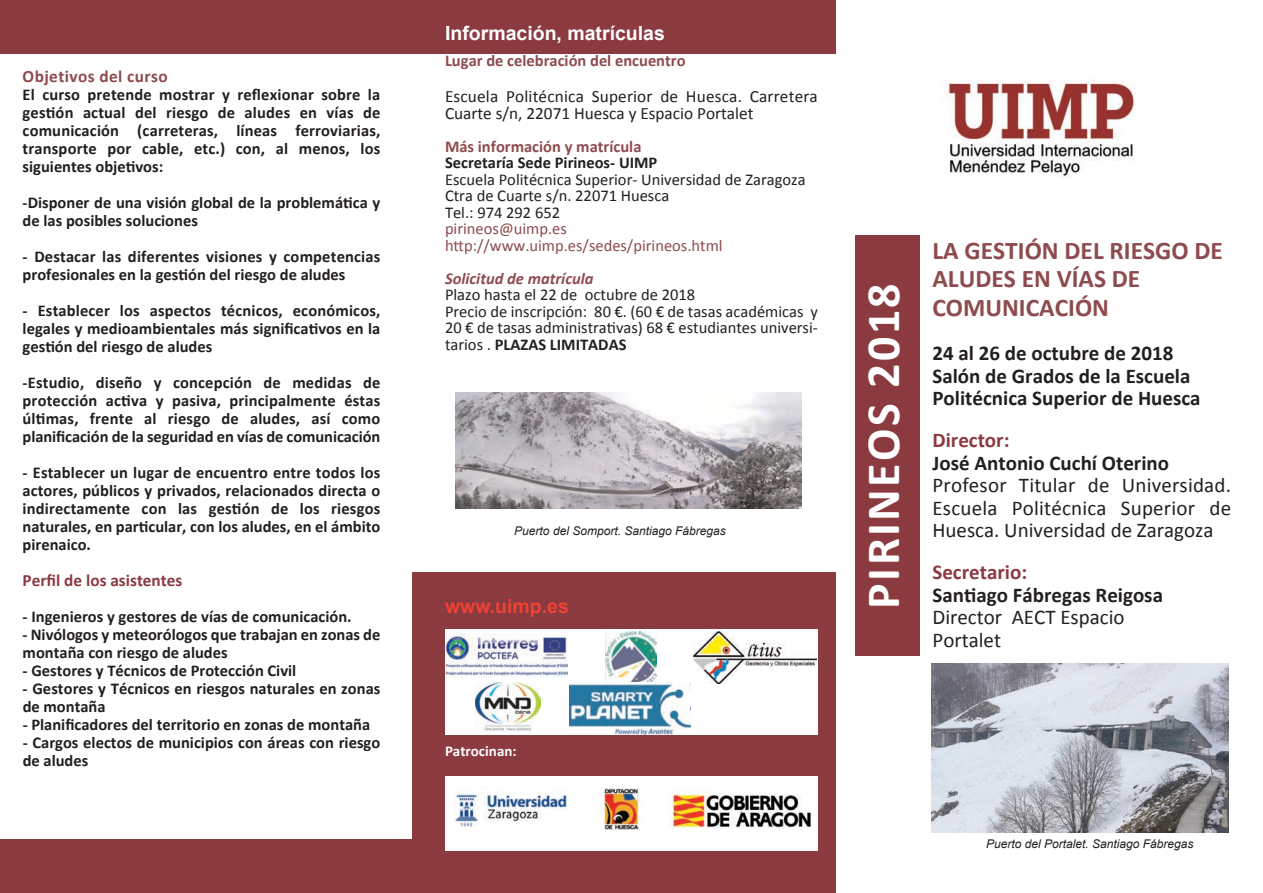
<style>
.page{position:relative;width:1263px;height:893px;background:#fff}
.page>*{position:absolute;margin:0;border:0;box-sizing:border-box;transform-origin:0 0}
.t1{font:700 48px "Calibri";letter-spacing:.05em;color:#fff}
.t2{font:700 25.5px/28.5px "Calibri";color:#8e4b4e}
.t3{font:700 21px/22.5px "Calibri";color:#231f20}
.t4{font:21px/22.5px "Calibri";color:#231f20;text-align:justify}
.t5{font:700 21px "Calibri";color:#8b3a40}
.t6{font:700 19.5px "Arial";color:#fff}
.t7{font:700 19.5px "Arial";color:#ee4234}
.t8{font:17.25px/16.5px "Calibri";letter-spacing:.01em;color:#231f20}
.t9{font:700 17.25px "Calibri";color:#8b3a40}
.t10{font:700 17.25px "Calibri";letter-spacing:.025em;color:#8e4b4e}
.t11{font:700 16.5px/18px "Calibri";color:#231f20}
.t12{font:16.5px/16.5px "Calibri";color:#231f20}
.t13{font:700 16.5px "Calibri";color:#8e4b4e}
.t14{font:16.5px/16.5px "Calibri";color:#8e4b4e}
.t15{font:italic 700 16.5px "Calibri";color:#8e4b4e}
.t16{font:700 15px "Calibri";color:#fff}
.t17{font:italic 12px "Arial";color:#231f20}
.s1{font-weight:700}
</style>
<div class="page">
<div style="left:412px;top:573px;width:424px;height:320px;background:#8b3a40"></div>
<div style="left:855px;top:236px;width:64px;height:420px;background:#8b3a40"></div>
<div style="left:0;top:0;width:836px;height:54px;background:#8b3a40"></div>
<div style="left:580px;top:776px;width:89px;height:74px;background:#fff"></div>
<img style="left:601px;top:789px;width:39px;height:41px">
<div style="left:668px;top:776px;width:150px;height:74px;background:#fff"></div>
<img style="left:672px;top:794px;width:141px;height:35px">
<div style="left:445px;top:776px;width:134px;height:74px;background:#fff"></div>
<img style="left:455px;top:787px;width:112px;height:40px">
<div style="left:0;top:839px;width:427px;height:54px;background:#8b3a40"></div>
<img style="left:944px;top:80px;width:191px;height:98px">
<div style="left:445px;top:629px;width:125px;height:53px;background:#fff"></div>
<img style="left:445px;top:633px;width:123px;height:45px">
<div style="left:568px;top:629px;width:125px;height:53px;background:#fff"></div>
<img style="left:606px;top:631px;width:51px;height:51px">
<img style="left:931px;top:663px;width:298px;height:170px">
<div style="left:692px;top:629px;width:126px;height:52px;background:#fff"></div>
<img style="left:455px;top:393px;width:346px;height:116px">
<div style="left:445px;top:682px;width:126px;height:52px;background:#fff"></div>
<img style="left:476px;top:682px;width:64px;height:49px">
<img style="left:569px;top:682px;width:123px;height:52px">
<div style="left:692px;top:682px;width:126px;height:52px;background:#fff"></div>
<div style="left:692px;top:631px;width:126px;height:53px;background:#fff"></div>
<img style="left:694px;top:631px;width:122px;height:53px">
<p class="t10" style="left:23px;top:69px;width:147px">Objetivos del curso</p>
<p class="t11" style="left:23px;top:87px;width:359px;text-align:justify">El curso pretende mostrar y reflexionar sobre la gestión actual del riesgo de aludes en vías de comunicación (carreteras, líneas ferroviarias, transporte por cable, etc.) con, al menos, los siguientes objetivos:</p>
<p class="t11" style="left:23px;top:195px;width:359px">-Disponer de una visión global de la problemática y de las posibles soluciones</p>
<p class="t11" style="left:23px;top:249px;width:359px">- Destacar las diferentes visiones y competencias profesionales en la gestión del riesgo de aludes</p>
<p class="t11" style="left:23px;top:303px;width:359px;text-align:justify">- Establecer los aspectos técnicos, económicos, legales y medioambientales más significativos en la gestión del riesgo de aludes</p>
<p class="t11" style="left:23px;top:375px;width:359px;text-align:justify">-Estudio, diseño y concepción de medidas de protección activa y pasiva, principalmente éstas últimas, frente al riesgo de aludes, así como planificación de la seguridad en vías de comunicación</p>
<p class="t11" style="left:23px;top:465px;width:359px;text-align:justify">- Establecer un lugar de encuentro entre todos los actores, públicos y privados, relacionados directa o indirectamente con las gestión de los riesgos naturales, en particular, con los aludes, en el ámbito pirenaico.</p>
<p class="t9" style="left:23px;top:573px;width:161px">Perfil de los asistentes</p>
<p class="t11" style="left:23px;top:609px;width:330px">- Ingenieros y gestores de vías de comunicación.</p>
<p class="t11" style="left:23px;top:627px;width:359px">- Nivólogos y meteorólogos que trabajan en zonas de montaña con riesgo de aludes</p>
<p class="t11" style="left:23px;top:663px;width:275px">- Gestores y Técnicos de Protección Civil</p>
<p class="t11" style="left:23px;top:681px;width:359px">- Gestores y Técnicos en riesgos naturales en zonas de montaña</p>
<p class="t11" style="left:23px;top:717px;width:349px">- Planificadores del territorio en zonas de montaña</p>
<p class="t11" style="left:23px;top:735px;width:359px">- Cargos electos de municipios con áreas con riesgo de aludes</p>
<p class="t6" style="left:445px;top:22px;width:221px">Información, matrículas</p>
<p class="t13" style="left:445px;top:54px;width:242px">Lugar de celebración del encuentro</p>
<p class="t8" style="left:445px;top:90px;width:374px">Escuela Politécnica Superior de Huesca. Carretera<br>Cuarte s/n, 22071 Huesca y Espacio Portalet</p>
<p class="t13" style="left:445px;top:140px;width:198px">Más información y matrícula</p>
<p class="t11" style="left:445px;top:155px;width:214px">Secretaría Sede Pirineos- UIMP</p>
<p class="t12" style="left:445px;top:172px;width:362px">Escuela Politécnica Superior- Universidad de Zaragoza<br>Ctra de Cuarte s/n. 22071 Huesca<br>Tel.: 974 292 652</p>
<p class="t14" style="left:445px;top:222px;width:279px">pirineos@uimp.es http://www.uimp.es/sedes/pirineos.html</p>
<p class="t15" style="left:445px;top:272px;width:150px">Solicitud de matrícula</p>
<p class="t12" style="left:445px;top:288px;width:374px">Plazo hasta el 22 de octubre de 2018<br>Precio de inscripción: 80 €. (60 € de tasas académicas y 20 € de tasas administrativas) 68 € estudiantes universi&shy;tarios . <span class="s1">PLAZAS LIMITADAS</span></p>
<p class="t17" style="left:514px;top:525px;width:213px">Puerto del Somport. Santiago Fábregas</p>
<p class="t7" style="left:445px;top:596px;width:125px">www.uimp.es</p>
<p class="t16" style="left:445px;top:745px;width:73px">Patrocinan:</p>
<h1 class="t1" style="left:863px;top:609px;width:327px;rotate:-90deg">PIRINEOS 2018</h1>
<h2 class="t2" style="left:932px;top:238px;width:292px">LA GESTIÓN DEL RIESGO DE<br>ALUDES EN VÍAS DE<br>COMUNICACIÓN</h2>
<p class="t3" style="left:932px;top:344px;width:270px">24 al 26 de octubre de 2018<br>Salón de Grados de la Escuela<br>Politécnica Superior de Huesca</p>
<p class="t5" style="left:932px;top:431px;width:79px">Director:</p>
<p class="t3" style="left:932px;top:453px;width:238px">José Antonio Cuchí Oterino</p>
<p class="t4" style="left:932px;top:476px;width:300px">Profesor Titular de Universidad.<br>Escuela Politécnica Superior de Huesca. Universidad de Zaragoza</p>
<p class="t5" style="left:932px;top:563px;width:96px">Secretario:</p>
<p class="t3" style="left:932px;top:585px;width:232px">Santiago Fábregas Reigosa</p>
<p class="t4" style="left:932px;top:608px;width:194px">Director AECT Espacio<br>Portalet</p>
<p class="t17" style="left:986px;top:837px;width:209px">Puerto del Portalet. Santiago Fábregas</p>
</div>
